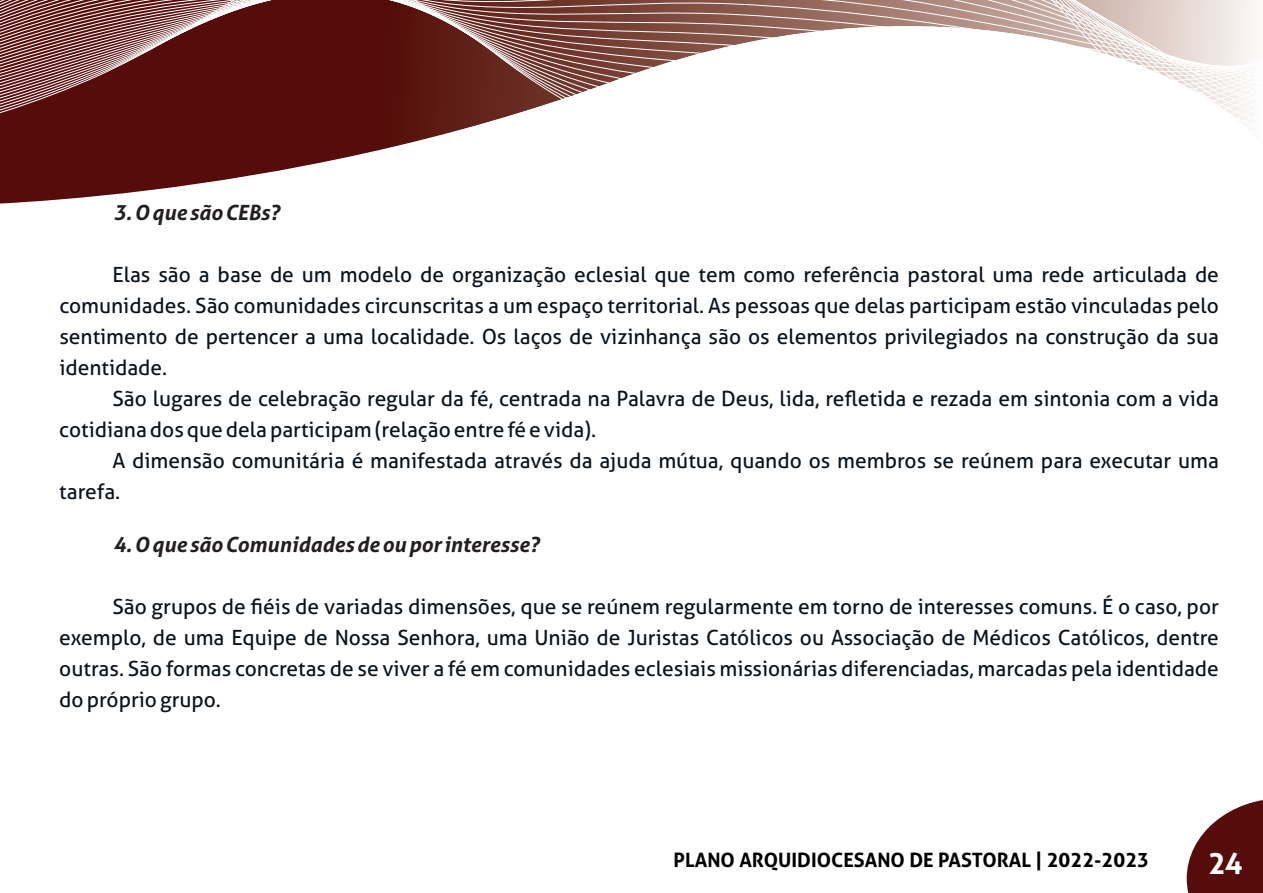
<style>
.page{position:relative;width:1263px;height:893px;background:#fff}
.page>*{position:absolute;margin:0;border:0;box-sizing:border-box;transform-origin:0 0}
.t1{font:700 29.55px "Aller";color:#fff}
.t2{font:21px/31px "Aller";color:#0c141b;text-align:justify}
.t3{font:italic 700 21px "Aller";color:#231f20}
.t4{font:700 19.8px "Aller";color:#000}
</style>
<div class="page">
<svg style="left:0;top:0;width:1253px;height:204px"></svg>
<svg style="left:1187px;top:800px;width:76px;height:93px"></svg>
<p class="t3" style="left:113px;top:205px;width:168px">3. O que são CEBs?</p>
<p class="t2" style="left:59px;top:262px;width:1161px;text-indent:53px">Elas são a base de um modelo de organização eclesial que tem como referência pastoral uma rede articulada de comunidades. São comunidades circunscritas a um espaço territorial. As pessoas que delas participam estão vinculadas pelo sentimento de pertencer a uma localidade. Os laços de vizinhança são os elementos privilegiados na construção da sua identidade.</p>
<p class="t2" style="left:59px;top:386px;width:1161px;text-indent:53px">São lugares de celebração regular da fé, centrada na Palavra de Deus, lida, refletida e rezada em sintonia com a vida cotidiana dos que dela participam (relação entre fé e vida).</p>
<p class="t2" style="left:59px;top:448px;width:1161px;text-indent:53px">A dimensão comunitária é manifestada através da ajuda mútua, quando os membros se reúnem para executar uma tarefa.</p>
<p class="t3" style="left:113px;top:537px;width:428px">4. O que são Comunidades de ou por interesse?</p>
<p class="t2" style="left:59px;top:593px;width:1161px;text-indent:53px">São grupos de fiéis de variadas dimensões, que se reúnem regularmente em torno de interesses comuns. É o caso, por exemplo, de uma Equipe de Nossa Senhora, uma União de Juristas Católicos ou Associação de Médicos Católicos, dentre outras. São formas concretas de se viver a fé em comunidades eclesiais missionárias diferenciadas, marcadas pela identidade do próprio grupo.</p>
<p class="t4" style="left:673px;top:852px;width:477px">PLANO ARQUIDIOCESANO DE PASTORAL | 2022-2023</p>
<h1 class="t1" style="left:1208px;top:852px;width:36px">24</h1>
</div>
